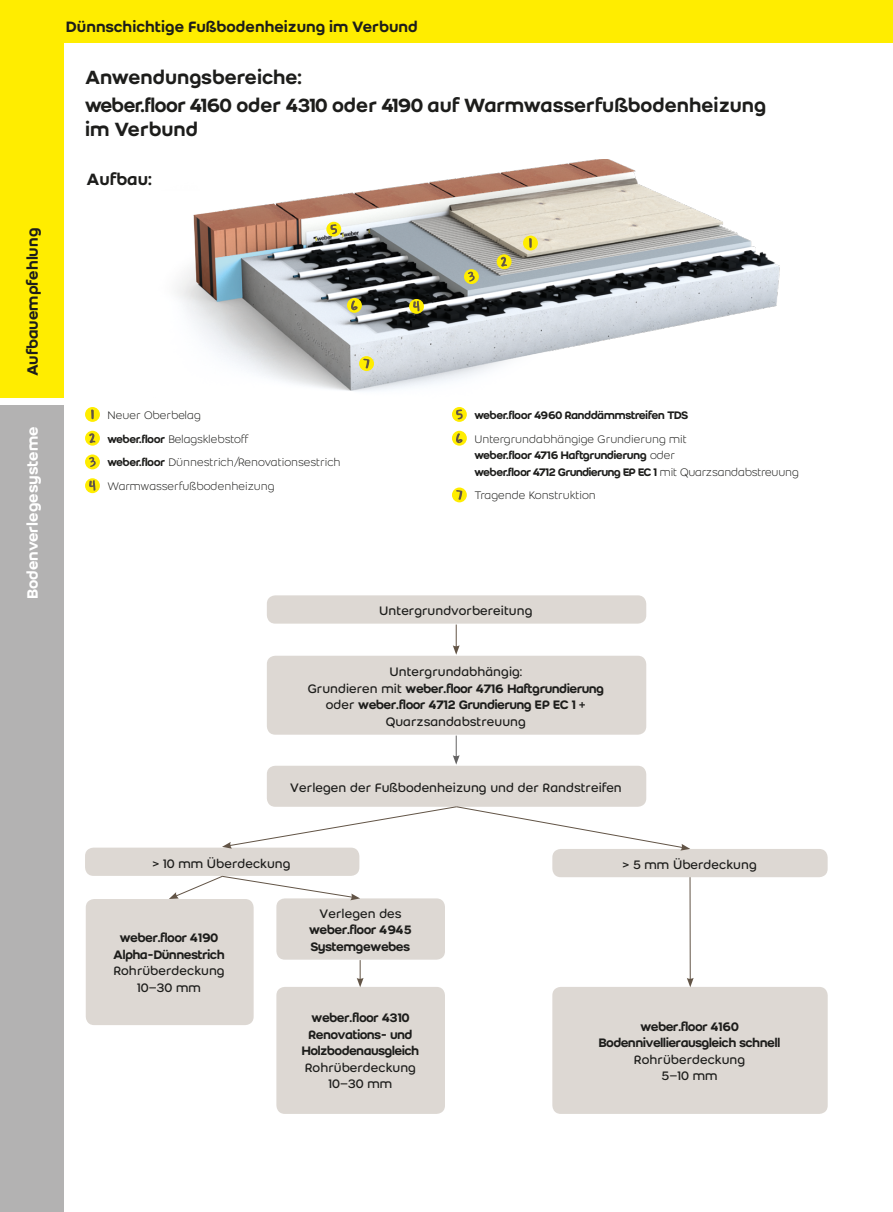
<style>
.page{position:relative;width:893px;height:1212px;background:#fff}
.page>*{position:absolute;margin:0;border:0;box-sizing:border-box;transform-origin:0 0}
.t1{font:500 21px/28.2px "Weber";color:#1d1d1b}
.t2{font:500 18px "Weber";color:#1d1d1b}
.t3{font:500 16.5px "Weber";color:#1d1d1b}
.t4{font:500 16.5px "Weber";letter-spacing:-.005em;color:#fff}
.t5{font:13.5px/16.5px "Weber Name";color:#1d1d1b;text-align:center}
.t6{font:13.5px/16.5px "Weber";color:#1d1d1b;text-align:center}
.t7{font:300 12px/23.7px "Weber";color:#1d1d1b}
.t8{font:12px/16.5px "Weber Name";color:#1d1d1b}
.s1{font-family:"Weber Name";font-weight:400}
.s2{font-family:"Weber";font-weight:300}
.s3{font-family:"Weber"}
</style>
<div class="page">
<img style="left:177px;top:159px;width:603px;height:253px">
<div style="left:0;top:0;width:893px;height:43px;background:#ffed00"></div>
<div style="left:0;top:405px;width:64px;height:807px;background:#b3b2b2"></div>
<div style="left:0;top:0;width:64px;height:398px;background:#ffed00"></div>
<div style="left:267px;top:656px;width:379px;height:79px;background:#ddd8d3;border-radius:9px"></div>
<div style="left:86px;top:899px;width:168px;height:126px;background:#ddd8d3;border-radius:9px"></div>
<div style="left:267px;top:595px;width:379px;height:29px;background:#ddd8d3;border-radius:9px"></div>
<div style="left:267px;top:766px;width:379px;height:41px;background:#ddd8d3;border-radius:9px"></div>
<div style="left:85px;top:847px;width:274px;height:29px;background:#ddd8d3;border-radius:9px"></div>
<div style="left:276px;top:898px;width:169px;height:62px;background:#ddd8d3;border-radius:9px"></div>
<div style="left:552px;top:849px;width:276px;height:28px;background:#ddd8d3;border-radius:9px"></div>
<div style="left:276px;top:987px;width:169px;height:127px;background:#ddd8d3;border-radius:9px"></div>
<div style="left:552px;top:987px;width:276px;height:127px;background:#ddd8d3;border-radius:9px"></div>
<hr style="left:690px;top:877px;width:1px;height:103px;background:#625446">
<svg style="left:687px;top:978px;width:7px;height:9px"></svg>
<svg style="left:222px;top:806px;width:468px;height:44px"></svg>
<svg style="left:453px;top:624px;width:7px;height:31px"></svg>
<svg style="left:453px;top:735px;width:7px;height:30px"></svg>
<svg style="left:169px;top:875px;width:191px;height:25px"></svg>
<svg style="left:357px;top:960px;width:7px;height:27px"></svg>
<div style="left:85px;top:407px;width:15px;height:15px;background:#ffed00;border-radius:50%"></div>
<svg style="left:91px;top:409px;width:3px;height:10px"></svg>
<div style="left:85px;top:431px;width:15px;height:15px;background:#ffed00;border-radius:50%"></div>
<svg style="left:89px;top:433px;width:6px;height:10px"></svg>
<div style="left:85px;top:454px;width:15px;height:15px;background:#ffed00;border-radius:50%"></div>
<svg style="left:89px;top:457px;width:7px;height:10px"></svg>
<svg style="left:85px;top:478px;width:15px;height:15px"></svg>
<svg style="left:89px;top:480px;width:7px;height:11px"></svg>
<svg style="left:452px;top:407px;width:15px;height:15px"></svg>
<svg style="left:456px;top:409px;width:7px;height:10px"></svg>
<div style="left:452px;top:431px;width:15px;height:15px;background:#ffed00;border-radius:50%"></div>
<svg style="left:456px;top:433px;width:7px;height:10px"></svg>
<div style="left:452px;top:487px;width:15px;height:15px;background:#ffed00;border-radius:50%"></div>
<svg style="left:456px;top:490px;width:6px;height:10px"></svg>
<div style="left:523px;top:236px;width:15px;height:14px;background:#ffed00;border-radius:50%"></div>
<svg style="left:529px;top:238px;width:3px;height:10px"></svg>
<div style="left:497px;top:254px;width:15px;height:15px;background:#ffed00;border-radius:50%"></div>
<svg style="left:501px;top:257px;width:6px;height:10px"></svg>
<svg style="left:464px;top:269px;width:15px;height:15px"></svg>
<svg style="left:468px;top:272px;width:7px;height:10px"></svg>
<svg style="left:409px;top:299px;width:15px;height:15px"></svg>
<svg style="left:413px;top:301px;width:7px;height:10px"></svg>
<div style="left:326px;top:222px;width:15px;height:15px;background:#ffed00;border-radius:50%"></div>
<svg style="left:330px;top:224px;width:7px;height:10px"></svg>
<div style="left:347px;top:298px;width:15px;height:15px;background:#ffed00;border-radius:50%"></div>
<svg style="left:351px;top:300px;width:7px;height:10px"></svg>
<svg style="left:359px;top:356px;width:15px;height:15px"></svg>
<svg style="left:363px;top:359px;width:6px;height:9px"></svg>
<p class="t3" style="left:23px;top:376px;width:150px;rotate:-90deg">Aufbauempfehlung</p>
<p class="t4" style="left:23px;top:599px;width:174px;rotate:-90deg">Bodenverlegesysteme</p>
<p class="t3" style="left:66px;top:17px;width:353px">Dünnschichtige Fußbodenheizung im Verbund</p>
<h1 class="t1" style="left:85px;top:63px;width:683px">Anwendungsbereiche:<br><span class="s1">weber.floor 4160</span> oder <span class="s1">4310</span> oder <span class="s1">4190</span> auf Warmwasserfußbodenheizung</h1>
<h1 class="t1" style="left:85px;top:115px;width:114px">im Verbund</h1>
<h2 class="t2" style="left:87px;top:169px;width:67px">Aufbau:</h2>
<p class="t7" style="left:108px;top:403px;width:235px">Neuer Oberbelag<br><span class="s1">weber.floor</span> Belagsklebstoff<br><span class="s1">weber.floor</span> Dünnestrich/Renovationsestrich<br>Warmwasserfußbodenheizung</p>
<p class="t8" style="left:474px;top:407px;width:215px">weber.floor 4960 Randdämmstreifen TDS</p>
<p class="t7" style="left:474px;top:427px;width:214px">Untergrundabhängige Grundierung mit</p>
<p class="t8" style="left:474px;top:447px;width:326px">weber.floor 4716 Haftgrundierung <span class="s2">oder<br></span>weber.floor 4712 Grundierung EP EC 1 <span class="s2">mit Quarzsandabstreuung</span></p>
<p class="t7" style="left:474px;top:484px;width:123px">Tragende Konstruktion</p>
<p class="t6" style="left:379px;top:603px;width:155px">Untergrundvorbereitung</p>
<p class="t6" style="left:389px;top:664px;width:134px">Untergrundabhängig:</p>
<p class="t5" style="left:308px;top:680px;width:298px"><span class="s3">Grundieren mit</span> weber.floor 4716 Haftgrundierung <span class="s3">oder</span> weber.floor 4712 Grundierung EP EC 1 <span class="s3">+</span></p>
<p class="t6" style="left:386px;top:713px;width:142px">Quarzsandabstreuung</p>
<p class="t6" style="left:290px;top:779px;width:333px">Verlegen der Fußbodenheizung und der Randstreifen</p>
<p class="t6" style="left:152px;top:855px;width:140px">&gt; 10 mm Überdeckung</p>
<p class="t5" style="left:113px;top:930px;width:113px">weber.floor 4190<br>Alpha-Dünnestrich</p>
<p class="t6" style="left:113px;top:963px;width:113px">Rohrüberdeckung<br>10–30 mm</p>
<p class="t6" style="left:319px;top:905px;width:84px">Verlegen des</p>
<p class="t5" style="left:309px;top:921px;width:104px;text-align:left">weber.floor 4945<br>Systemgewebes</p>
<p class="t5" style="left:302px;top:1010px;width:119px">weber.floor 4310<br>Renovations- und<br>Holzbodenausgleich</p>
<p class="t6" style="left:305px;top:1059px;width:113px">Rohrüberdeckung<br>10–30 mm</p>
<p class="t6" style="left:622px;top:856px;width:136px">&gt; 5 mm Überdeckung</p>
<p class="t5" style="left:599px;top:1018px;width:183px">weber.floor 4160<br>Bodennivellierausgleich schnell</p>
<p class="t6" style="left:634px;top:1051px;width:113px">Rohrüberdeckung<br>5–10 mm</p>
</div>
